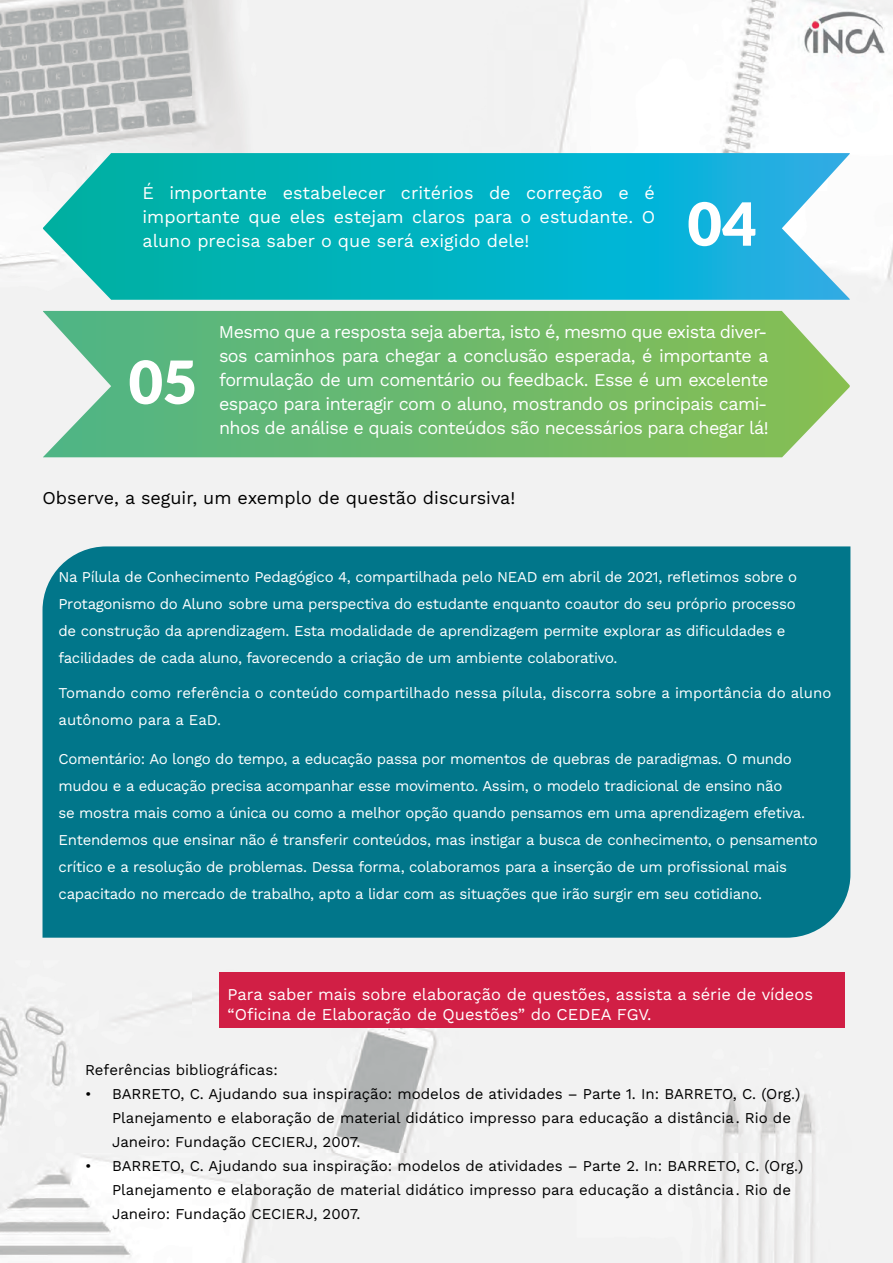
<style>
.page{position:relative;width:893px;height:1263px;background:#fff}
.page>*{position:absolute;margin:0;border:0;box-sizing:border-box;transform-origin:0 0}
.t1{font:900 59.55px "Lato";color:#fff}
.t2{font:18px/24px "Work Sans";letter-spacing:-.025em;color:#fff;text-align:justify}
.t3{font:18px "Work Sans";color:#000}
.t4{font:16.5px/19.8px "Work Sans";color:#fff}
.t5{font:15px/27px "Work Sans";letter-spacing:-.02em;color:#fff}
.t6{font:15px/24px "Work Sans";color:#000}
.t7{font:15px/27px "Work Sans";color:#fff}
</style>
<div class="page">
<img style="left:1px;top:0;width:892px;height:1263px">
<div style="left:219px;top:973px;width:625px;height:55px;background:#d11f45"></div>
<div style="left:43px;top:546px;width:807px;height:392px;background:#01768a"></div>
<svg style="left:43px;top:153px;width:807px;height:147px"></svg>
<svg style="left:43px;top:311px;width:807px;height:146px"></svg>
<p class="t2" style="left:142px;top:181px;width:514px">É importante estabelecer critérios de correção e é importante que eles estejam claros para o estudante. O aluno precisa saber o que será exigido dele!</p>
<h1 class="t1" style="left:687px;top:189px;width:71px">04</h1>
<h1 class="t1" style="left:129px;top:347px;width:71px">05</h1>
<p class="t2" style="left:219px;top:319px;width:551px">Mesmo que a resposta seja aberta, isto é, mesmo que exista diver&shy;sos caminhos para chegar a conclusão esperada, é importante a formulação de um comentário ou feedback. Esse é um excelente espaço para interagir com o aluno, mostrando os principais cami&shy;nhos de análise e quais conteúdos são necessários para chegar lá!</p>
<p class="t3" style="left:43px;top:484px;width:474px">Observe, a seguir, um exemplo de questão discursiva!</p>
<p class="t5" style="left:58px;top:562px;width:740px">Na Pílula de Conhecimento Pedagógico 4, compartilhada pelo NEAD em abril de 2021, refletimos sobre o Protagonismo do Aluno sobre uma perspectiva do estudante enquanto coautor do seu próprio processo de construção da aprendizagem. Esta modalidade de aprendizagem permite explorar as dificuldades e facilidades de cada aluno, favorecendo a criação de um ambiente colaborativo.</p>
<p class="t7" style="left:59px;top:679px;width:774px">Tomando como referência o conteúdo compartilhado nessa pílula, discorra sobre a importância do aluno autônomo para a EaD.</p>
<p class="t5" style="left:59px;top:745px;width:761px">Comentário: Ao longo do tempo, a educação passa por momentos de quebras de paradigmas. O mundo mudou e a educação precisa acompanhar esse movimento. Assim, o modelo tradicional de ensino não<br>se mostra mais como a única ou como a melhor opção quando pensamos em uma aprendizagem efetiva.<br>Entendemos que ensinar não é transferir conteúdos, mas instigar a busca de conhecimento, o pensamento crítico e a resolução de problemas. Dessa forma, colaboramos para a inserção de um profissional mais capacitado no mercado de trabalho, apto a lidar com as situações que irão surgir em seu cotidiano.</p>
<p class="t4" style="left:227px;top:983px;width:587px">Para saber mais sobre elaboração de questões, assista a série de vídeos “Oficina de Elaboração de Questões” do CEDEA FGV.</p>
<p class="t6" style="left:85px;top:1057px;width:194px">Referências bibliográficas:</p>
<p class="t6" style="left:112px;top:1081px;width:690px;text-indent:-27px">• BARRETO, C. Ajudando sua inspiração: modelos de atividades – Parte 1. In: BARRETO, C. (Org.)<br>Planejamento e elaboração de material didático impresso para educação a distância. Rio de<br>Janeiro: Fundação CECIERJ, 2007.</p>
<p class="t6" style="left:112px;top:1153px;width:693px;text-indent:-27px">• BARRETO, C. Ajudando sua inspiração: modelos de atividades – Parte 2. In: BARRETO, C. (Org.)<br>Planejamento e elaboração de material didático impresso para educação a distância. Rio de<br>Janeiro: Fundação CECIERJ, 2007.</p>
</div>
